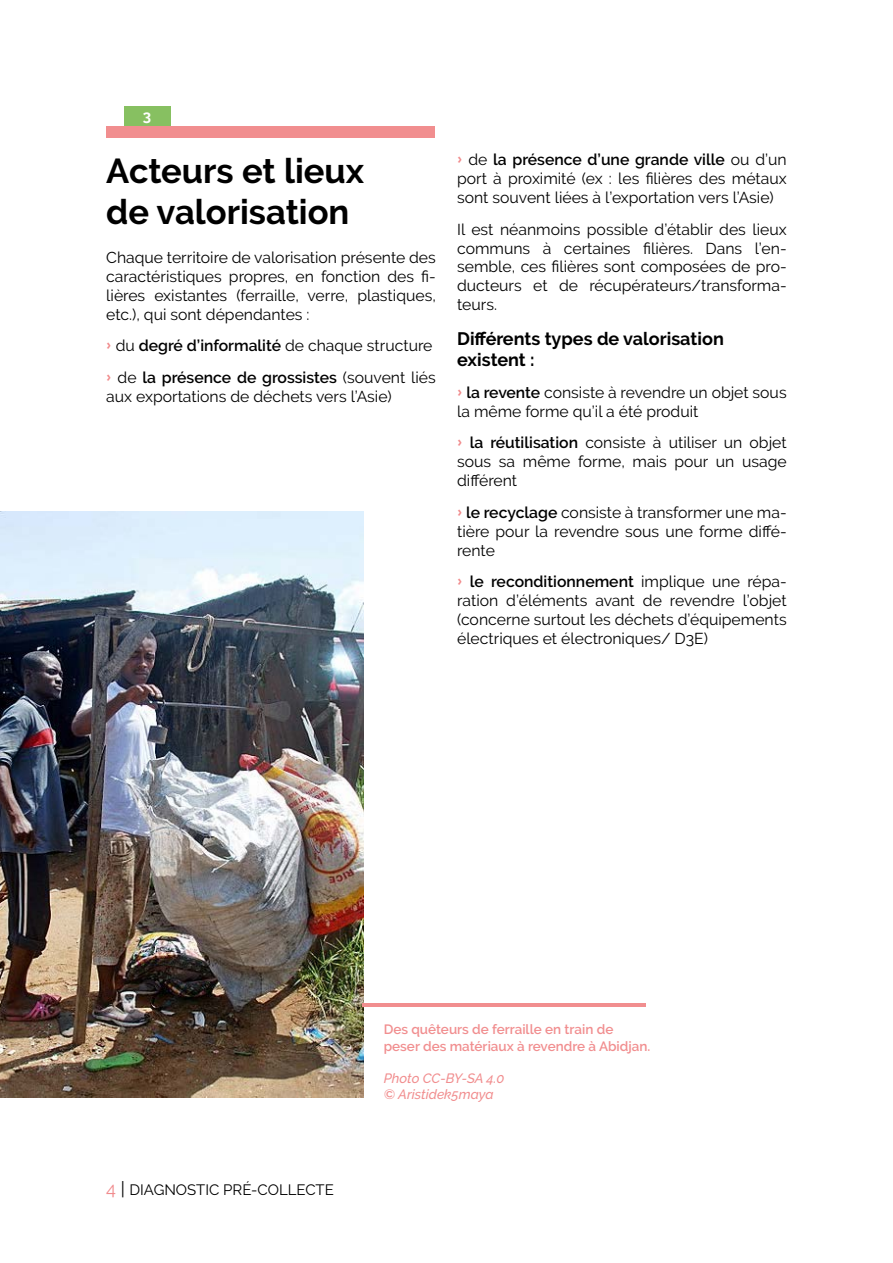
<style>
.page{position:relative;width:893px;height:1263px;background:#fff}
.page>*{position:absolute;margin:0;border:0;box-sizing:border-box;transform-origin:0 0}
.t1{font:700 34.5px/41.4px "Raleway";color:#000}
.t2{font:700 18px/21.6px "Raleway";color:#000}
.t3{font:15.75px/18.9px "Raleway";color:#000;text-align:justify}
.t4{font:600 15.75px/31.7px "Raleway";color:#000}
.t5{font:15px "Raleway";color:#000}
.t6{font:700 15px "Raleway";color:#fff}
.t7{font:600 13.5px/16.2px "Raleway";color:#f18e8f}
.t8{font:italic 500 13.5px/16.2px "Raleway";color:#f18e8f}
.s1{font-family:"Stencil";font-weight:400;color:#f18b8c}
.s2{font-weight:400}
.s3{font-family:"Stencil";color:#f18b8c}
.s4{font-weight:600}
.s5{font-size:18px;color:#f18b8d}
.s6{font-size:18px}
</style>
<div class="page">
<div style="left:106px;top:126px;width:328px;height:11px;background:#f18e8f"></div>
<div style="left:124px;top:106px;width:46px;height:20px;background:#87c061"></div>
<img style="left:0;top:511px;width:363px;height:586px">
<hr style="left:362px;top:1003px;width:284px;height:4px;background:#f18e8f">
<p class="t6" style="left:143px;top:108px;width:10px">3</p>
<h1 class="t1" style="left:106px;top:150px;width:259px">Acteurs et lieux de valorisation</h1>
<p class="t3" style="left:106px;top:248px;width:331px">Chaque territoire de valorisation présente des caractéristiques propres, en fonction des fi&shy;lières existantes (ferraille, verre, plastiques, etc.), qui sont dépendantes :</p>
<p class="t4" style="left:106px;top:330px;width:331px"><span class="s1">›</span> <span class="s2">du</span> degré d’informalité <span class="s2">de chaque structure </span><span class="s1">›</span> <span class="s2">de</span> la présence de grossistes <span class="s2">(souvent liés</span></p>
<p class="t3" style="left:106px;top:387px;width:287px">aux exportations de déchets vers l’Asie)</p>
<p class="t3" style="left:457px;top:150px;width:331px"><span class="s3">›</span> de <span class="s4">la présence d’une grande ville</span> ou d’un port à proximité (ex : les filières des métaux sont souvent liées à l’exportation vers l’Asie)</p>
<p class="t3" style="left:457px;top:220px;width:331px">Il est néanmoins possible d’établir des lieux communs à certaines filières. Dans l’en&shy;semble, ces filières sont composées de pro&shy;ducteurs et de récupérateurs/transforma&shy;teurs.</p>
<p class="t2" style="left:457px;top:328px;width:268px">Différents types de valorisation existent :</p>
<p class="t3" style="left:457px;top:383px;width:331px"><span class="s3">›</span> <span class="s4">la revente</span> consiste à revendre un objet sous la même forme qu’il a été produit</p>
<p class="t3" style="left:457px;top:433px;width:331px"><span class="s3">›</span> <span class="s4">la réutilisation</span> consiste à utiliser un objet sous sa même forme, mais pour un usage différent</p>
<p class="t3" style="left:457px;top:503px;width:331px"><span class="s3">›</span> <span class="s4">le recyclage</span> consiste à transformer une ma&shy;tière pour la revendre sous une forme diffé&shy;rente</p>
<p class="t3" style="left:457px;top:572px;width:331px"><span class="s3">›</span> <span class="s4">le reconditionnement</span> implique une répa&shy;ration d’éléments avant de revendre l’objet (concerne surtout les déchets d’équipements électriques et électroniques/ D3E)</p>
<p class="t5" style="left:106px;top:1181px;width:229px"><span class="s5">4</span> <span class="s6">|</span> DIAGNOSTIC PRÉ-COLLECTE</p>
<p class="t7" style="left:384px;top:1021px;width:268px">Des quêteurs de ferraille en train de peser des matériaux à revendre à Abidjan.</p>
<p class="t8" style="left:384px;top:1070px;width:122px">Photo CC-BY-SA 4.0 © Aristidek5maya</p>
</div>
